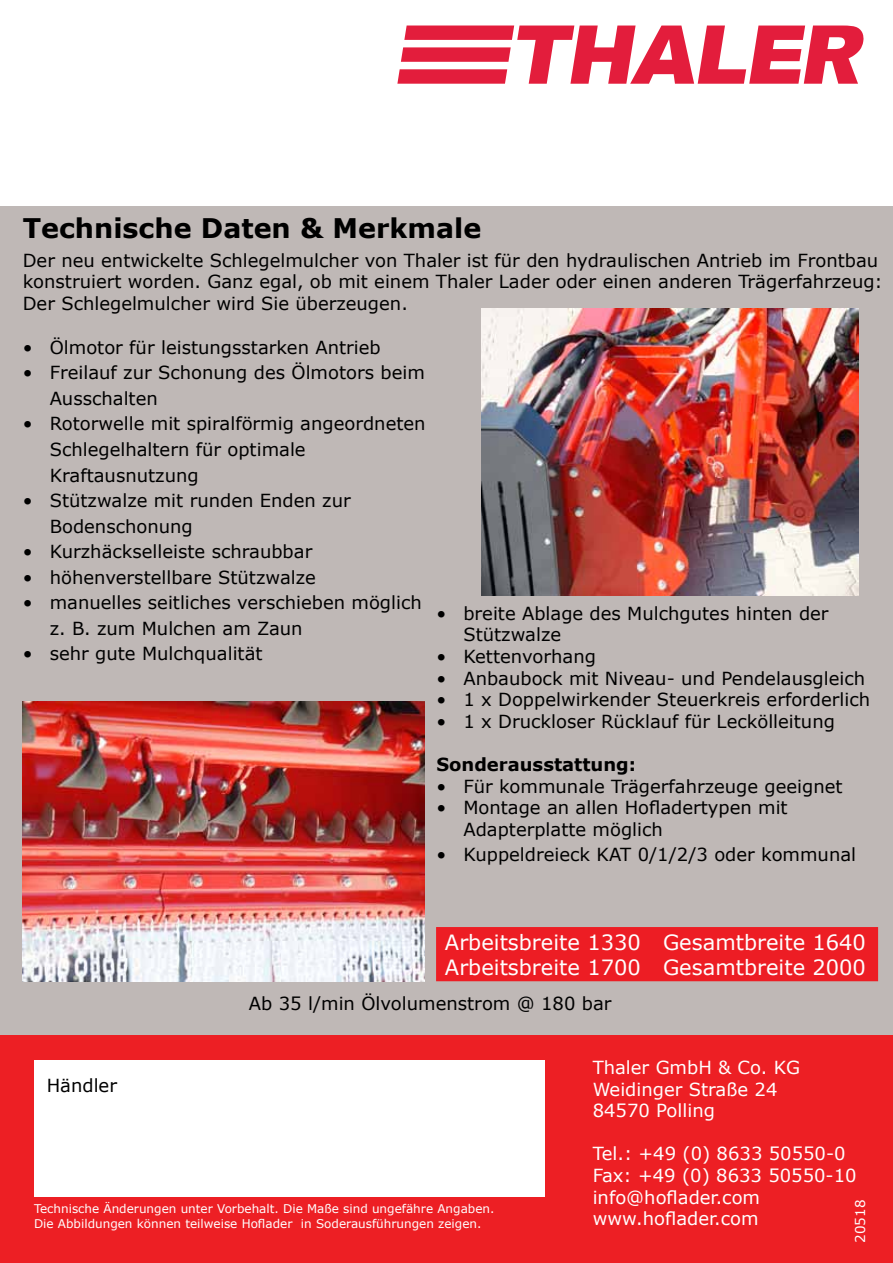
<style>
.page{position:relative;width:893px;height:1263px;background:#fff}
.page>*{position:absolute;margin:0;border:0;box-sizing:border-box;transform-origin:0 0}
.t1{font:700 27px "Verdana";color:#000}
.t2{font:21px/25.2px "Verdana";color:#fff}
.t3{font:18px/25.5px "Verdana";color:#000}
.t4{font:18px/21.6px "Verdana";color:#fff}
.t5{font:700 18px "Verdana";color:#000}
.t6{font:13.5px "Verdana";color:#fff}
.t7{font:12px/14.4px "Verdana";color:#fff}
</style>
<div class="page">
<div style="left:0;top:206px;width:893px;height:919px;background:#bfb8b6"></div>
<div style="left:0;top:1035px;width:893px;height:228px;background:#ed1f24"></div>
<div style="left:34px;top:1060px;width:510px;height:137px;background:#fff"></div>
<svg style="left:397px;top:26px;width:467px;height:58px"></svg>
<img style="left:481px;top:308px;width:377px;height:287px">
<img style="left:23px;top:701px;width:402px;height:280px">
<div style="left:437px;top:928px;width:440px;height:52px;background:#ed1d24"></div>
<div style="left:436px;top:927px;width:442px;height:54px;border:2px solid #ed1d24"></div>
<h1 class="t1" style="left:23px;top:210px;width:460px">Technische Daten &amp; Merkmale</h1>
<p class="t3" style="left:23px;top:249px;width:861px;line-height:21.6px">Der neu entwickelte Schlegelmulcher von Thaler ist für den hydraulischen Antrieb im Frontbau konstruiert worden. Ganz egal, ob mit einem Thaler Lader oder einen anderen Trägerfahrzeug:<br>Der Schlegelmulcher wird Sie überzeugen.</p>
<p class="t3" style="left:23px;top:334px;width:360px">• Ölmotor für leistungsstarken Antrieb</p>
<p class="t3" style="left:50px;top:360px;width:377px;text-indent:-27px">• Freilauf zur Schonung des Ölmotors beim<br>Ausschalten</p>
<p class="t3" style="left:50px;top:411px;width:377px;text-indent:-27px">• Rotorwelle mit spiralförmig angeordneten<br>Schlegelhaltern für optimale<br>Kraftausnutzung</p>
<p class="t3" style="left:50px;top:487px;width:303px;text-indent:-27px">• Stützwalze mit runden Enden zur<br>Bodenschonung</p>
<p class="t3" style="left:23px;top:538px;width:291px">• Kurzhäckselleiste schraubbar</p>
<p class="t3" style="left:23px;top:564px;width:295px">• höhenverstellbare Stützwalze</p>
<p class="t3" style="left:50px;top:589px;width:374px;text-indent:-27px">• manuelles seitliches verschieben möglich z. B. zum Mulchen am Zaun</p>
<p class="t3" style="left:23px;top:640px;width:241px">• sehr gute Mulchqualität</p>
<p class="t3" style="left:463px;top:602px;width:367px;line-height:21.6px;text-indent:-27px">• breite Ablage des Mulchgutes hinten der<br>Stützwalze</p>
<p class="t3" style="left:436px;top:643px;width:161px">• Kettenvorhang</p>
<p class="t3" style="left:436px;top:665px;width:430px">• Anbaubock mit Niveau- und Pendelausgleich</p>
<p class="t3" style="left:436px;top:686px;width:435px">• 1 x Doppelwirkender Steuerkreis erforderlich</p>
<p class="t3" style="left:436px;top:708px;width:400px">• 1 x Druckloser Rücklauf für Leckölleitung</p>
<p class="t5" style="left:436px;top:753px;width:201px">Sonderausstattung:</p>
<p class="t3" style="left:436px;top:773px;width:408px">• Für kommunale Trägerfahrzeuge geeignet</p>
<p class="t3" style="left:463px;top:796px;width:326px;line-height:21.6px;text-indent:-27px">• Montage an allen Hofladertypen mit<br>Adapterplatte möglich</p>
<p class="t3" style="left:436px;top:841px;width:421px">• Kuppeldreieck KAT 0/1/2/3 oder kommunal</p>
<p class="t2" style="left:445px;top:929px;width:422px">Arbeitsbreite 1330 Gesamtbreite 1640<br>Arbeitsbreite 1700 Gesamtbreite 2000</p>
<p class="t3" style="left:249px;top:989px;width:364px">Ab 35 l/min Ölvolumenstrom @ 180 bar</p>
<p class="t4" style="left:593px;top:1056px;width:209px">Thaler GmbH &amp; Co. KG<br>Weidinger Straße 24<br>84570 Polling</p>
<p class="t4" style="left:593px;top:1142px;width:265px">Tel.: +49 (0) 8633 50550-0<br>Fax: +49 (0) 8633 50550-10 info@hoflader.com www.hoflader.com</p>
<p class="t3" style="left:47px;top:1072px;width:72px">Händler</p>
<p class="t7" style="left:34px;top:1201px;width:462px">Technische Änderungen unter Vorbehalt. Die Maße sind ungefähre Angaben.<br>Die Abbildungen können teilweise Hoflader in Soderausführungen zeigen.</p>
<p class="t6" style="left:851px;top:1243px;width:44px;rotate:-90deg">20518</p>
</div>
